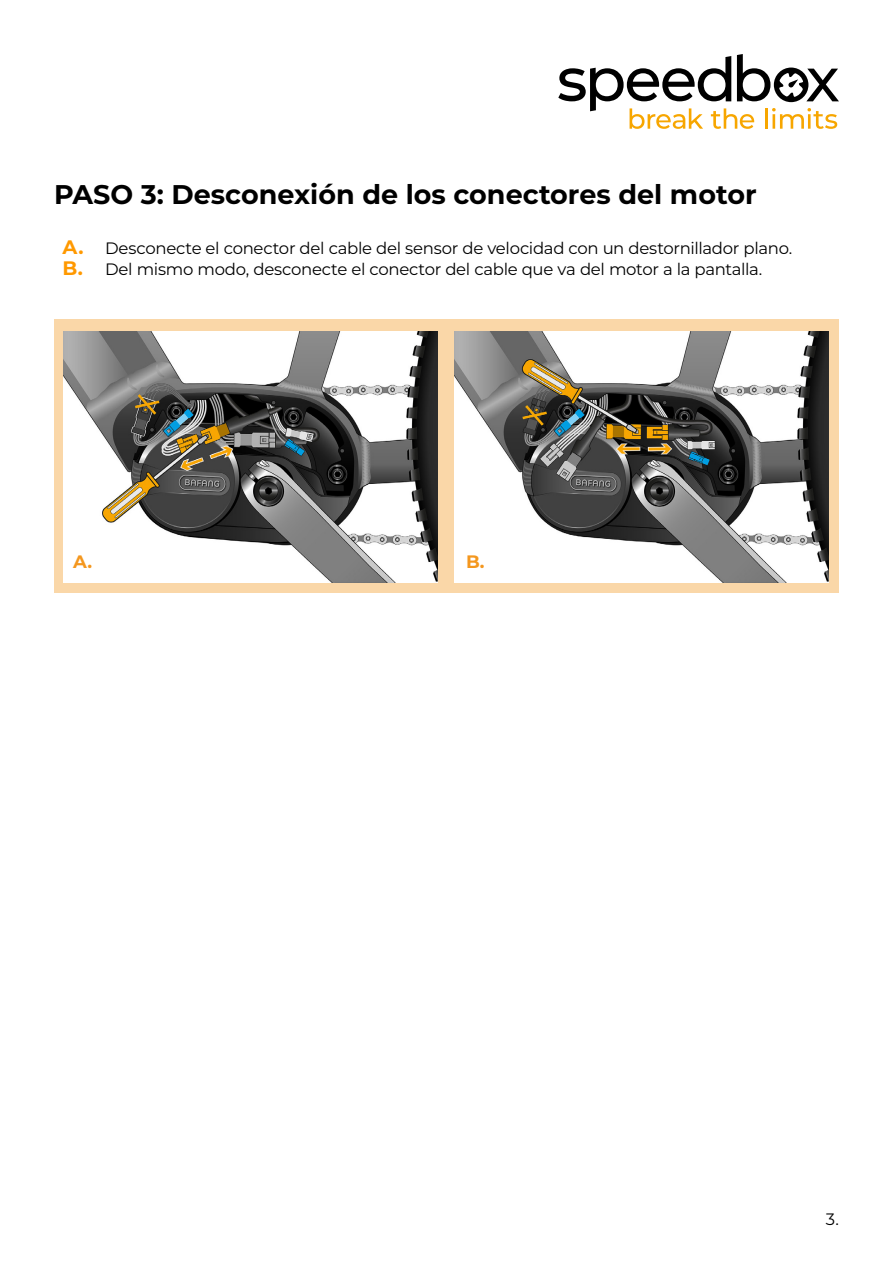
<style>
.page{position:relative;width:893px;height:1263px;background:#fff}
.page>*{position:absolute;margin:0;border:0;box-sizing:border-box;transform-origin:0 0}
.t1{font:700 27px "Montserrat";color:#000}
.t2{font:700 18px "Montserrat";color:#f4971e}
.t3{font:16.5px "Montserrat";letter-spacing:-.015em;color:#000}
.s1{font-weight:700;font-size:19.5px;color:#f90}
</style>
<div class="page">
<svg style="left:558px;top:54px;width:281px;height:75px"></svg>
<div style="left:54px;top:319px;width:785px;height:274px;background:#fad7a8"></div>
<img style="left:63px;top:332px;width:375px;height:251px">
<img style="left:454px;top:331px;width:374px;height:251px">
<p class="t1" style="left:54px;top:175px;width:704px">PASO 3: Desconexión de los conectores del motor</p>
<p class="t3" style="left:63px;top:237px;width:731px"><span class="s1">A.</span> Desconecte el conector del cable del sensor de velocidad con un destornillador plano.</p>
<p class="t3" style="left:63px;top:258px;width:701px"><span class="s1">B.</span> Del mismo modo, desconecte el conector del cable que va del motor a la pantalla.</p>
<p class="t2" style="left:73px;top:549px;width:21px">A.</p>
<p class="t2" style="left:466px;top:549px;width:20px">B.</p>
<p class="t3" style="left:826px;top:1207px;width:15px">3.</p>
</div>
